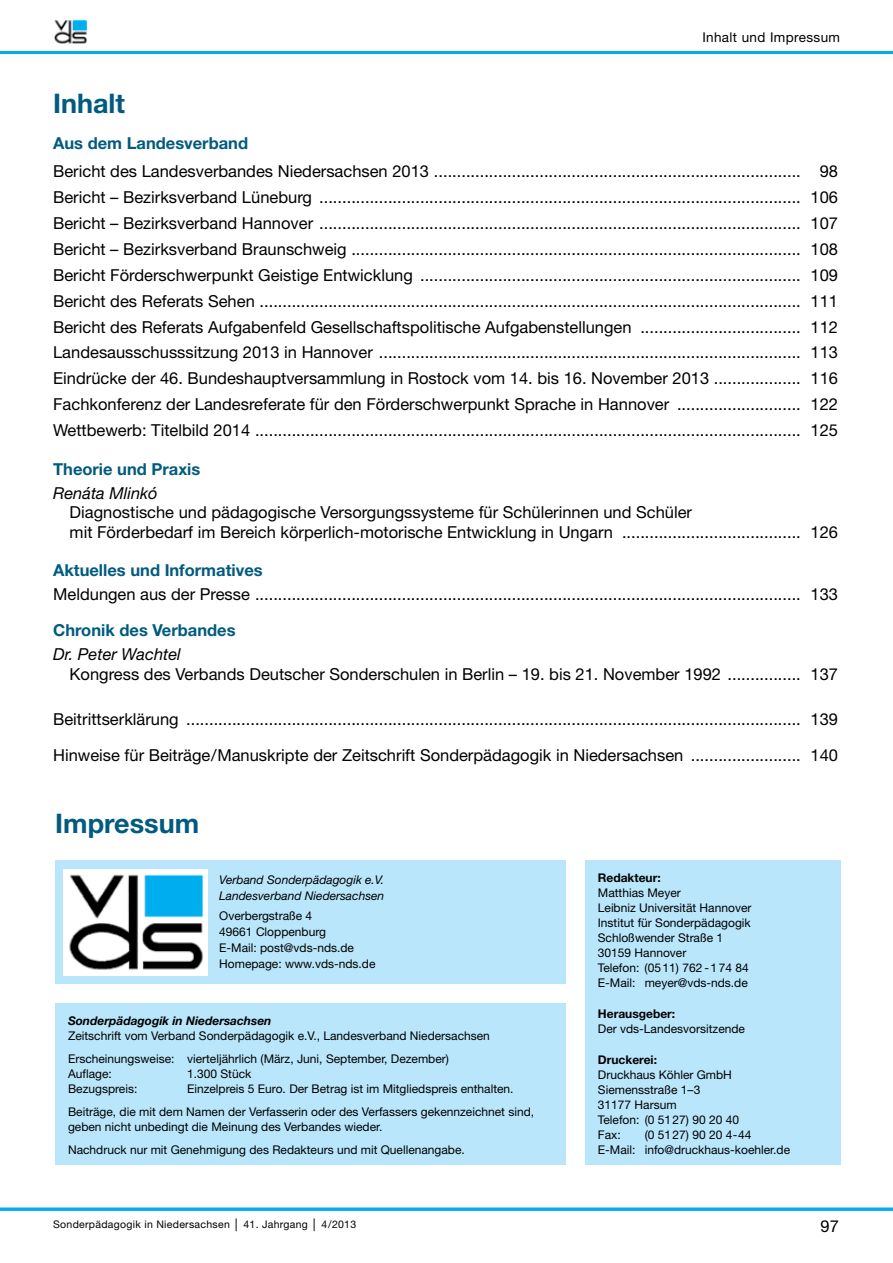
<style>
.page{position:relative;width:893px;height:1263px;background:#fff}
.page>*{position:absolute;margin:0;border:0;box-sizing:border-box;transform-origin:0 0}
.t1{font:700 27px "Helvetica Neue LT Std";color:#005b7f}
.t2{font:16.5px/25.8px "Helvetica Neue LT Std";color:#000;text-align:justify}
.t3{font:700 16.5px "Helvetica Neue LT Std";color:#005b7f}
.t4{font:italic 16.5px "Helvetica Neue LT Std";color:#000}
.t5{font:13.5px "Helvetica Neue LT Std";letter-spacing:.03em;color:#000}
.t6{font:12px/15px "Helvetica Neue LT Std";color:#000}
.t7{font:italic 12px/15.9px "Helvetica Neue LT Std";color:#000}
.t8{font:700 12px "Helvetica Neue LT Std";color:#000}
.t9{font:italic 700 12px "Helvetica Neue LT Std";color:#000}
.t10{font:10.5px "Helvetica Neue LT Std";letter-spacing:.03em;color:#000}
.s1{font-family:"Arial"}
</style>
<div class="page">
<img style="left:54px;top:20px;width:33px;height:24px">
<hr style="left:0;top:51px;width:893px;height:3px;background:#00aeef">
<hr style="left:0;top:1208px;width:893px;height:3px;background:#00aeef">
<div style="left:55px;top:861px;width:511px;height:123px;background:#b9e6fa"></div>
<img style="left:64px;top:869px;width:144px;height:106px">
<div style="left:55px;top:1003px;width:511px;height:162px;background:#b9e6fa"></div>
<div style="left:585px;top:861px;width:255px;height:304px;background:#b9e6fa"></div>
<p class="t5" style="left:702px;top:29px;width:139px">Inhalt und Impressum</p>
<h1 class="t1" style="left:53px;top:86px;width:73px">Inhalt</h1>
<p class="t3" style="left:53px;top:133px;width:196px">Aus dem Landesverband</p>
<p class="t2" style="left:53px;top:158px;width:786px">Bericht des Landesverbandes Niedersachsen 2013 ................................................................................ 98<br>Bericht – Bezirksverband Lüneburg ......................................................................................................... 106<br>Bericht – Bezirksverband Hannover ......................................................................................................... 107<br>Bericht – Bezirksverband Braunschweig .................................................................................................. 108<br>Bericht Förderschwerpunkt Geistige Entwicklung ................................................................................... 109<br>Bericht des Referats Sehen ...................................................................................................................... 111<br>Bericht des Referats Aufgabenfeld Gesellschaftspolitische Aufgabenstellungen ................................... 112<br>Landesausschusssitzung 2013 in Hannover ............................................................................................ 113<br>Eindrücke der 46. Bundeshauptversammlung in Rostock vom 14. bis 16. November 2013 ................... 116<br>Fachkonferenz der Landesreferate für den Förderschwerpunkt Sprache in Hannover ........................... 122<br>Wettbewerb: Titelbild 2014 ....................................................................................................................... 125</p>
<p class="t3" style="left:53px;top:459px;width:149px">Theorie und Praxis</p>
<p class="t4" style="left:53px;top:483px;width:106px">Renáta Mlinkó</p>
<p class="t2" style="left:70px;top:502px;width:770px;line-height:19.5px">Diagnostische und pädagogische Versorgungssysteme für Schülerinnen und Schüler<br>mit Förderbedarf im Bereich körperlich-motorische Entwicklung in Ungarn ....................................... 126</p>
<p class="t3" style="left:53px;top:560px;width:211px">Aktuelles und Informatives</p>
<p class="t2" style="left:53px;top:581px;width:786px">Meldungen aus der Presse ....................................................................................................................... 133</p>
<p class="t3" style="left:53px;top:620px;width:184px">Chronik des Verbandes</p>
<p class="t4" style="left:53px;top:644px;width:129px">Dr. Peter Wachtel</p>
<p class="t2" style="left:70px;top:661px;width:770px">Kongress des Verbands Deutscher Sonderschulen in Berlin – 19. bis 21. November 1992 ................ 137</p>
<p class="t2" style="left:53px;top:706px;width:786px">Beitrittserklärung ...................................................................................................................................... 139</p>
<p class="t2" style="left:53px;top:742px;width:786px">Hinweise für Beiträge/Manuskripte der Zeitschrift Sonderpädagogik in Niedersachsen ........................ 140</p>
<h1 class="t1" style="left:55px;top:807px;width:145px">Impressum</h1>
<p class="t7" style="left:219px;top:871px;width:166px">Verband Sonderpädagogik e.V.<br>Landesverband Niedersachsen</p>
<p class="t6" style="left:219px;top:908px;width:158px;line-height:15.9px">Overbergstraße 4<br>49661 Cloppenburg<br>E-Mail: post@vds-nds.de<br>Homepage: www.vds-nds.de</p>
<p class="t9" style="left:68px;top:1013px;width:205px">Sonderpädagogik in Niedersachsen</p>
<p class="t6" style="left:68px;top:1024px;width:423px;line-height:23.5px">Zeitschrift vom Verband Sonderpädagogik e.V., Landesverband Niedersachsen<br>Erscheinungsweise: vierteljährlich (März, Juni, September, Dezember)</p>
<p class="t6" style="left:68px;top:1066px;width:45px">Auflage:</p>
<p class="t6" style="left:187px;top:1066px;width:66px">1.300 Stück</p>
<p class="t6" style="left:68px;top:1081px;width:71px">Bezugspreis:</p>
<p class="t6" style="left:68px;top:1078px;width:468px;line-height:22.6px;text-indent:119px">Einzelpreis 5 Euro. Der Betrag ist im Mitgliedspreis enthalten.<br>Beiträge, die mit dem Namen der Verfasserin oder des Verfassers gekennzeichnet sind,</p>
<p class="t6" style="left:68px;top:1115px;width:398px;line-height:22.6px">geben nicht unbedingt die Meinung des Verbandes wieder.<br>Nachdruck nur mit Genehmigung des Redakteurs und mit Quellenangabe.</p>
<p class="t8" style="left:598px;top:870px;width:64px">Redakteur:</p>
<p class="t6" style="left:598px;top:885px;width:155px">Matthias Meyer<br>Leibniz Universität Hannover<br>Institut für Sonderpädagogik<br>Schloßwender Straße 1<br>30159 Hannover<br>Telefon: (0511) 762 -174 84<br>E-Mail: meyer@vds-nds.de</p>
<p class="t8" style="left:598px;top:1006px;width:79px">Herausgeber:</p>
<p class="t6" style="left:598px;top:1021px;width:149px">Der vds-Landesvorsitzende</p>
<p class="t8" style="left:598px;top:1052px;width:61px">Druckerei:</p>
<p class="t6" style="left:598px;top:1066px;width:143px">Druckhaus Köhler GmbH<br>Siemensstraße 1–3<br>31177 Harsum<br>Telefon: (0 5127) 90 20 40<br>Fax:</p>
<p class="t6" style="left:598px;top:1126px;width:194px;text-indent:47px">(0 5127) 90 20 4-44<br>E-Mail: info@druckhaus-koehler.de</p>
<p class="t10" style="left:53px;top:1218px;width:305px">Sonderpädagogik in Niedersachsen <span class="s1">│</span> 41. Jahrgang <span class="s1">│</span> 4/2013</p>
<p class="t2" style="left:821px;top:1213px;width:20px">97</p>
</div>
